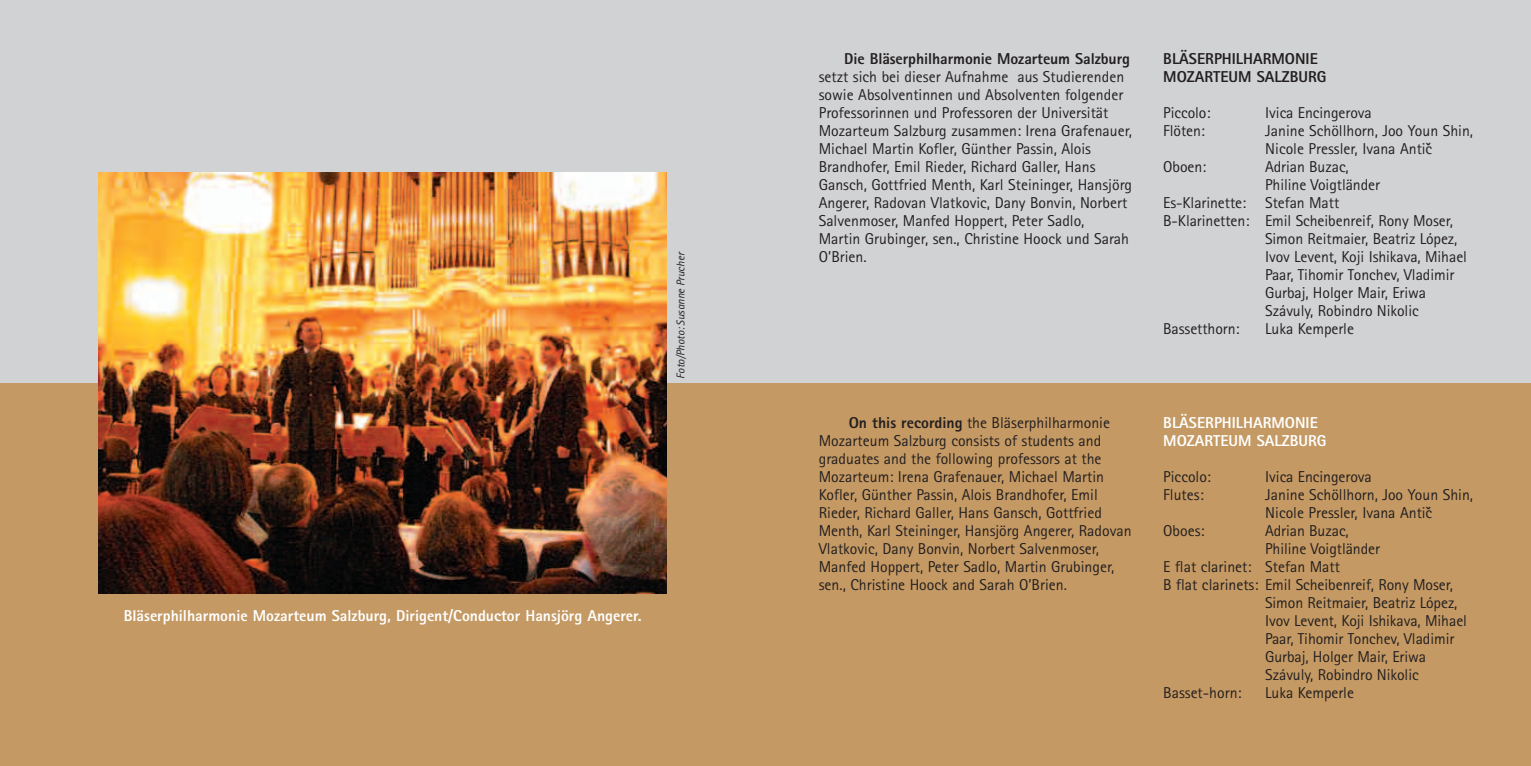
<style>
.page{position:relative;width:1531px;height:766px;background:#fff}
.page>*{position:absolute;margin:0;border:0;box-sizing:border-box;transform-origin:0 0}
.t1{font:15.75px/18px "Rotis Sans Serif";color:#231f20}
.t2{font:800 15.75px/18px "Rotis Sans Serif";color:#fff}
.t3{font:800 15.75px/18px "Rotis Sans Serif";letter-spacing:-.005em;color:#231f20}
.t4{font:italic 11.25px "Rotis Sans Serif";color:#231f20}
.s1{font-weight:800}
</style>
<div class="page">
<div style="left:0;top:383px;width:765px;height:382px;background:#c49963"></div>
<div style="left:0;top:0;width:765px;height:383px;background:#d1d2d4"></div>
<img style="left:99px;top:172px;width:567px;height:421px">
<div style="left:765px;top:383px;width:766px;height:382px;background:#c49963"></div>
<div style="left:765px;top:0;width:766px;height:383px;background:#d1d2d4"></div>
<p class="t4" style="left:677px;top:378px;width:128px;rotate:-90deg">Foto/Photo: Susanne Prucher</p>
<p class="t2" style="left:124px;top:607px;width:519px">Bläserphilharmonie Mozarteum Salzburg, Dirigent/Conductor Hansjörg Angerer.</p>
<p class="t3" style="left:844px;top:51px;width:287px">Die Bläserphilharmonie Mozarteum Salzburg</p>
<p class="t1" style="left:819px;top:69px;width:315px">setzt sich bei dieser Aufnahme aus Studierenden sowie Absolventinnen und Absolventen folgender Professorinnen und Professoren der Universität Mozarteum Salzburg zusammen: Irena Grafenauer, Michael Martin Kofler, Günther Passin, Alois Brandhofer, Emil Rieder, Richard Galler, Hans Gansch, Gottfried Menth, Karl Steininger, Hansjörg Angerer, Radovan Vlatkovic, Dany Bonvin, Norbert Salvenmoser, Manfed Hoppert, Peter Sadlo,<br>Martin Grubinger, sen., Christine Hoock und Sarah O’Brien.</p>
<p class="t3" style="left:1163px;top:51px;width:165px">BLÄSERPHILHARMONIE<br>MOZARTEUM SALZBURG</p>
<p class="t1" style="left:1163px;top:105px;width:49px">Piccolo:</p>
<p class="t1" style="left:1265px;top:105px;width:108px">Ivica Encingerova</p>
<p class="t1" style="left:1163px;top:123px;width:43px">Flöten:</p>
<p class="t1" style="left:1265px;top:123px;width:209px">Janine Schöllhorn, Joo Youn Shin,<br>Nicole Pressler, Ivana Antic<span class="s1">ˇ</span></p>
<p class="t1" style="left:1163px;top:159px;width:45px">Oboen:</p>
<p class="t1" style="left:1265px;top:159px;width:85px">Adrian Buzac,</p>
<p class="t1" style="left:1265px;top:177px;width:117px">Philine Voigtländer</p>
<p class="t1" style="left:1163px;top:195px;width:177px">Es-Klarinette: Stefan Matt</p>
<p class="t1" style="left:1163px;top:213px;width:291px">B-Klarinetten: Emil Scheibenreif, Rony Moser,</p>
<p class="t1" style="left:1265px;top:231px;width:194px">Simon Reitmaier, Beatriz López,</p>
<p class="t1" style="left:1265px;top:249px;width:203px">Ivov Levent, Koji Ishikava, Mihael</p>
<p class="t1" style="left:1265px;top:267px;width:191px">Paar, Tihomir Tonchev, Vladimir</p>
<p class="t1" style="left:1265px;top:285px;width:163px">Gurbaj, Holger Mair, Eriwa</p>
<p class="t1" style="left:1265px;top:303px;width:155px">Szávuly, Robindro Nikolic</p>
<p class="t1" style="left:1163px;top:321px;width:78px">Bassetthorn:</p>
<p class="t1" style="left:1265px;top:321px;width:90px">Luka Kemperle</p>
<p class="t1" style="left:819px;top:415px;width:314px;text-indent:30px"><span class="s1">On this recording</span> the Bläserphilharmonie Mozarteum Salzburg consists of students and graduates and the following professors at the Mozarteum: Irena Grafenauer, Michael Martin Kofler, Günther Passin, Alois Brandhofer, Emil Rieder, Richard Galler, Hans Gansch, Gottfried Menth, Karl Steininger, Hansjörg Angerer, Radovan Vlatkovic, Dany Bonvin, Norbert Salvenmoser, Manfed Hoppert, Peter Sadlo, Martin Grubinger, sen., Christine Hoock and Sarah O’Brien.</p>
<p class="t2" style="left:1163px;top:415px;width:165px">BLÄSERPHILHARMONIE<br>MOZARTEUM SALZBURG</p>
<p class="t1" style="left:1163px;top:469px;width:49px">Piccolo:</p>
<p class="t1" style="left:1265px;top:469px;width:108px">Ivica Encingerova</p>
<p class="t1" style="left:1163px;top:487px;width:42px">Flutes:</p>
<p class="t1" style="left:1265px;top:487px;width:209px">Janine Schöllhorn, Joo Youn Shin,<br>Nicole Pressler, Ivana Antic<span class="s1">ˇ</span></p>
<p class="t1" style="left:1163px;top:523px;width:43px">Oboes:</p>
<p class="t1" style="left:1265px;top:523px;width:85px">Adrian Buzac,</p>
<p class="t1" style="left:1265px;top:541px;width:117px">Philine Voigtländer</p>
<p class="t1" style="left:1163px;top:559px;width:178px">E flat clarinet: Stefan Matt</p>
<p class="t1" style="left:1163px;top:577px;width:291px">B flat clarinets: Emil Scheibenreif, Rony Moser,</p>
<p class="t1" style="left:1265px;top:595px;width:194px">Simon Reitmaier, Beatriz López,</p>
<p class="t1" style="left:1265px;top:613px;width:203px">Ivov Levent, Koji Ishikava, Mihael</p>
<p class="t1" style="left:1265px;top:631px;width:191px">Paar, Tihomir Tonchev, Vladimir</p>
<p class="t1" style="left:1265px;top:649px;width:163px">Gurbaj, Holger Mair, Eriwa</p>
<p class="t1" style="left:1265px;top:667px;width:155px">Szávuly, Robindro Nikolic</p>
<p class="t1" style="left:1163px;top:685px;width:80px">Basset-horn:</p>
<p class="t1" style="left:1265px;top:685px;width:90px">Luka Kemperle</p>
</div>
